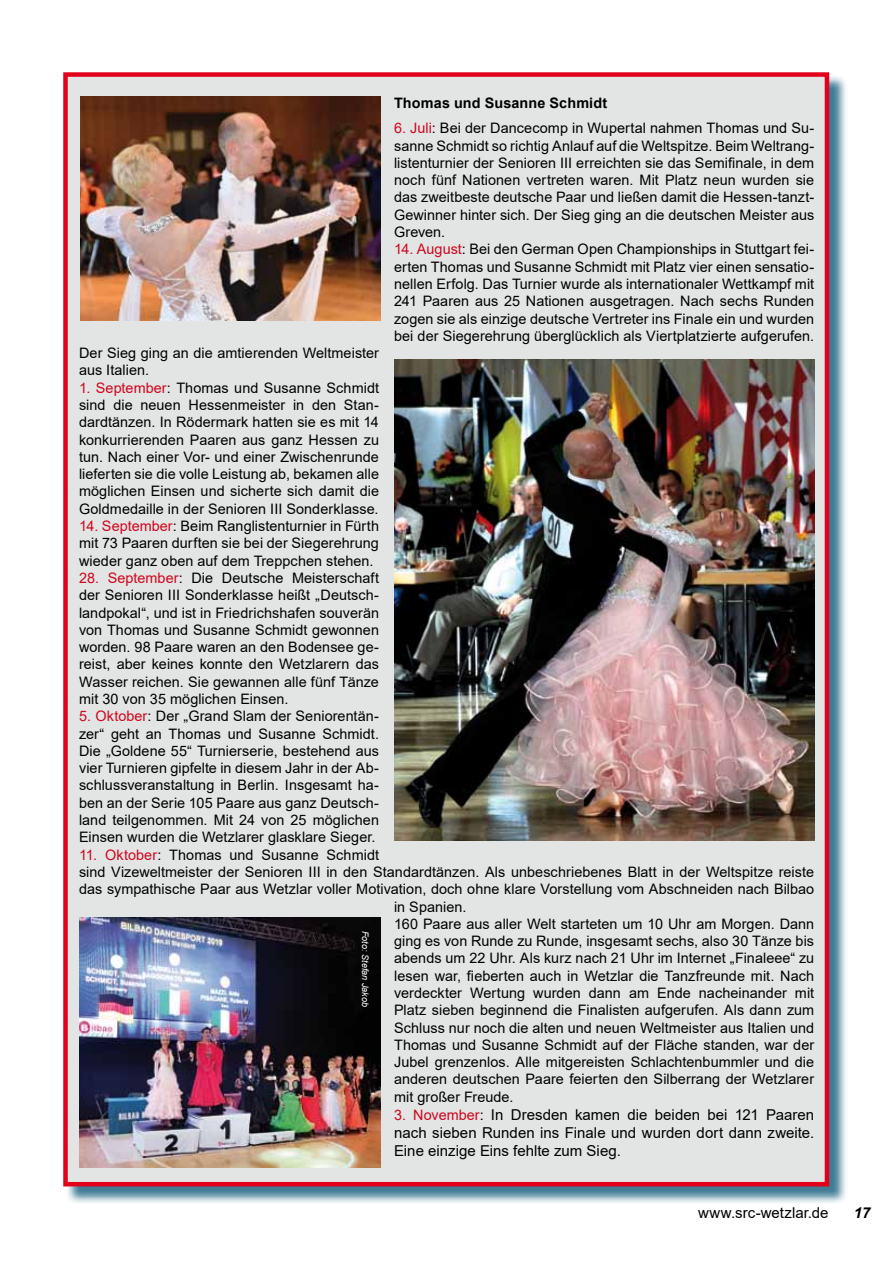
<style>
.page{position:relative;width:893px;height:1263px;background:#fff}
.page>*{position:absolute;margin:0;border:0;box-sizing:border-box;transform-origin:0 0}
.t1{font:15px/18px "Arial";color:#000;text-align:justify}
.t2{font:italic 700 15px "Arial";color:#000}
.t3{font:14.4px/17.2px "Arial";letter-spacing:.005em;color:#000;text-align:justify}
.t4{font:700 14.4px "Arial";letter-spacing:.01em;color:#000}
.t5{font:italic 9px "Arial";color:#fff}
.s1{color:#cd071e}
.s2{font-size:14.4px;color:#cd071e}
.s3{font-size:14.4px}
</style>
<div class="page">
<div style="left:65px;top:75px;width:783px;height:1130px;background:#005072;opacity:.75"></div>
<div style="left:63px;top:72px;width:766px;height:1114px;background:#e3e4e4;border:4px solid #e2001a"></div>
<img style="left:395px;top:359px;width:419px;height:482px">
<img style="left:80px;top:97px;width:300px;height:224px">
<img style="left:79px;top:917px;width:301px;height:250px">
<p class="t4" style="left:394px;top:93px;width:215px">Thomas und Susanne Schmidt</p>
<p class="t3" style="left:394px;top:120px;width:422px"><span class="s1">6. Juli</span>: Bei der Dancecomp in Wupertal nahmen Thomas und Su&shy;sanne Schmidt so richtig Anlauf auf die Weltspitze. Beim Weltrang&shy;listenturnier der Senioren III erreichten sie das Semifinale, in dem noch fünf Nationen vertreten waren. Mit Platz neun wurden sie das zweitbeste deutsche Paar und ließen damit die Hessen-tanzt-Gewinner hinter sich. Der Sieg ging an die deutschen Meister aus Greven.</p>
<p class="t3" style="left:394px;top:241px;width:422px"><span class="s1">14. August</span>: Bei den German Open Championships in Stuttgart fei&shy;erten Thomas und Susanne Schmidt mit Platz vier einen sensatio&shy;nellen Erfolg. Das Turnier wurde als internationaler Wettkampf mit 241 Paaren aus 25 Nationen ausgetragen. Nach sechs Runden zogen sie als einzige deutsche Vertreter ins Finale ein und wurden bei der Siegerehrung überglücklich als Viertplatzierte aufgerufen.</p>
<p class="t3" style="left:79px;top:344px;width:301px">Der Sieg ging an die amtierenden Weltmeister aus Italien.</p>
<p class="t3" style="left:79px;top:379px;width:302px"><span class="s1">1. September</span>: Thomas und Susanne Schmidt sind die neuen Hessenmeister in den Stan&shy;dardtänzen. In Rödermark hatten sie es mit 14 konkurrierenden Paaren aus ganz Hessen zu tun. Nach einer Vor- und einer Zwischenrunde lieferten sie die volle Leistung ab, bekamen alle möglichen Einsen und sicherte sich damit die Goldmedaille in der Senioren III Sonderklasse.</p>
<p class="t3" style="left:79px;top:517px;width:301px"><span class="s1">14. September</span>: Beim Ranglistenturnier in Fürth mit 73 Paaren durften sie bei der Siegerehrung wieder ganz oben auf dem Treppchen stehen.</p>
<p class="t3" style="left:79px;top:569px;width:301px"><span class="s1">28. September</span>: Die Deutsche Meisterschaft der Senioren III Sonderklasse heißt „Deutsch&shy;landpokal“, und ist in Friedrichshafen souverän von Thomas und Susanne Schmidt gewonnen worden. 98 Paare waren an den Bodensee ge&shy;reist, aber keines konnte den Wetzlarern das Wasser reichen. Sie gewannen alle fünf Tänze mit 30 von 35 möglichen Einsen.</p>
<p class="t3" style="left:79px;top:707px;width:301px"><span class="s1">5. Oktober</span>: Der „Grand Slam der Seniorentän&shy;zer“ geht an Thomas und Susanne Schmidt.<br>Die „Goldene 55“ Turnierserie, bestehend aus vier Turnieren gipfelte in diesem Jahr in der Ab&shy;schlussveranstaltung in Berlin. Insgesamt ha&shy;ben an der Serie 105 Paare aus ganz Deutsch&shy;land teilgenommen. Mit 24 von 25 möglichen Einsen wurden die Wetzlarer glasklare Sieger.</p>
<p class="t3" style="left:79px;top:846px;width:301px"><span class="s1">11. Oktober</span>: Thomas und Susanne Schmidt</p>
<p class="t3" style="left:79px;top:863px;width:736px">sind Vizeweltmeister der Senioren III in den Standardtänzen. Als unbeschriebenes Blatt in der Weltspitze reiste</p>
<p class="t3" style="left:79px;top:880px;width:737px">das sympathische Paar aus Wetzlar voller Motivation, doch ohne klare Vorstellung vom Abschneiden nach Bilbao</p>
<p class="t3" style="left:394px;top:898px;width:74px">in Spanien.</p>
<p class="t3" style="left:394px;top:915px;width:422px">160 Paare aus aller Welt starteten um 10 Uhr am Morgen. Dann</p>
<p class="t3" style="left:394px;top:932px;width:422px">ging es von Runde zu Runde, insgesamt sechs, also 30 Tänze bis</p>
<p class="t3" style="left:394px;top:949px;width:422px">abends um 22 Uhr. Als kurz nach 21 Uhr im Internet „Finaleee“ zu</p>
<p class="t3" style="left:394px;top:967px;width:422px">lesen war, fieberten auch in Wetzlar die Tanzfreunde mit. Nach</p>
<p class="t3" style="left:394px;top:984px;width:422px">verdeckter Wertung wurden dann am Ende nacheinander mit</p>
<p class="t3" style="left:394px;top:1001px;width:422px">Platz sieben beginnend die Finalisten aufgerufen. Als dann zum</p>
<p class="t3" style="left:394px;top:1019px;width:422px">Schluss nur noch die alten und neuen Weltmeister aus Italien und</p>
<p class="t3" style="left:394px;top:1036px;width:422px">Thomas und Susanne Schmidt auf der Fläche standen, war der</p>
<p class="t3" style="left:394px;top:1053px;width:422px">Jubel grenzenlos. Alle mitgereisten Schlachtenbummler und die</p>
<p class="t3" style="left:394px;top:1071px;width:422px">anderen deutschen Paare feierten den Silberrang der Wetzlarer</p>
<p class="t3" style="left:394px;top:1088px;width:121px">mit großer Freude.</p>
<p class="t1" style="left:394px;top:1105px;width:422px"><span class="s2">3. November</span><span class="s3">:</span> In Dresden kamen die beiden bei 121 Paaren nach sieben Runden ins Finale und wurden dort dann zweite.<br>Eine einzige Eins fehlte zum Sieg.</p>
<p class="t5" style="left:371px;top:931px;width:77px;rotate:90deg">Foto: Stefan Jakob</p>
<p class="t1" style="left:698px;top:1204px;width:132px">www.src-wetzlar.de</p>
<p class="t2" style="left:854px;top:1203px;width:18px">17</p>
</div>
